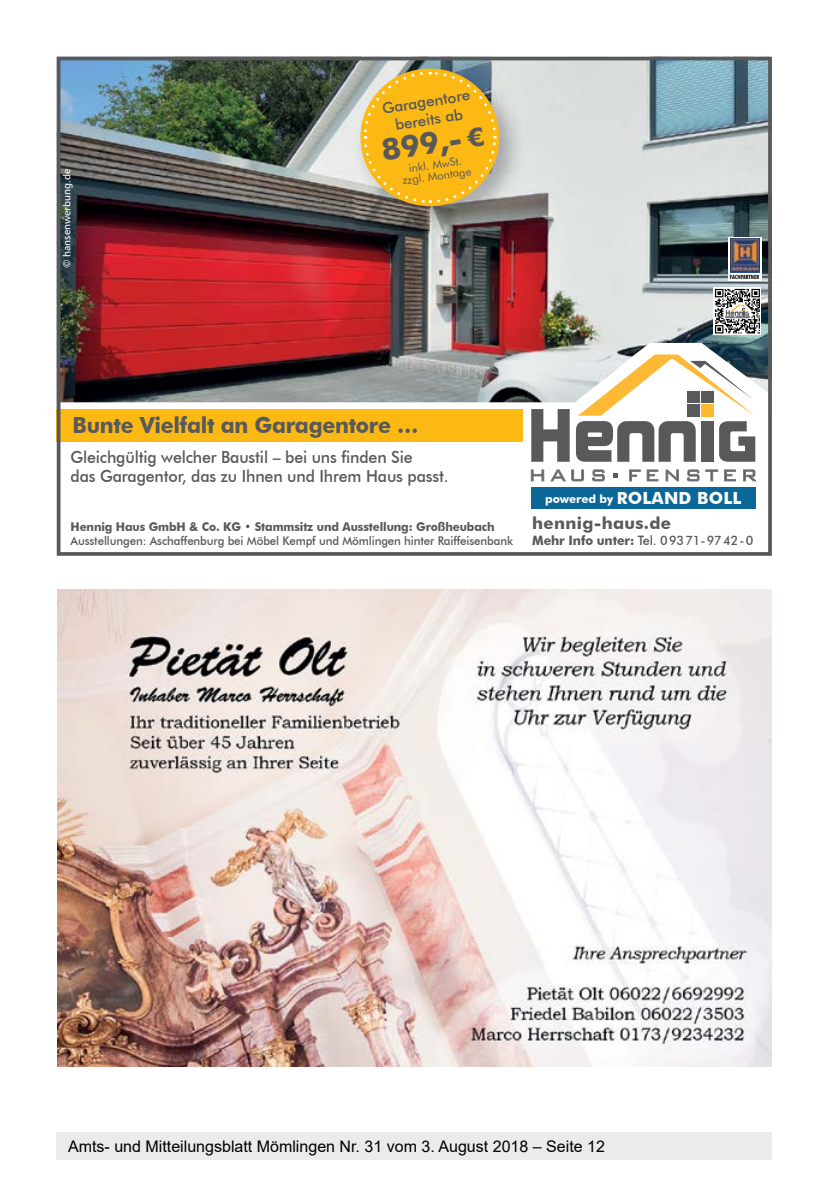
<style>
.page{position:relative;width:840px;height:1191px;background:#fff}
.page>*{position:absolute;margin:0;border:0;box-sizing:border-box;transform-origin:0 0}
.t1{font:700 30.6px "Futura BT";color:#58595b}
.t2{font:700 22.2px "Futura BT";letter-spacing:-.015em;color:#58595b;scale:.96 1}
.t3{font:700 16.8px "Futura BT";letter-spacing:.01em;color:#fff}
.t4{font:500 16.6px/19.4px "Futura BT";letter-spacing:-.01em;color:#58595b;scale:.96 1}
.t5{font:700 16.6px "Futura BT";letter-spacing:.02em;color:#58595b}
.t6{font:16px "Arial";color:#000}
.t7{font:500 15.2px/18.4px "Futura BT";color:#58595b;text-align:center}
.t8{font:500 13px "Futura BT";letter-spacing:-.01em;color:#58595b}
.t9{font:500 12px "Futura BT";letter-spacing:-.01em;color:#58595b;scale:.96 1}
.t10{font:700 12px "Futura BT";letter-spacing:-.01em;color:#58595b;scale:.96 1}
.t11{font:11.2px/11.2px "Futura BT";color:#58595b;text-align:center}
.t12{font:10.2px "Humanist 777 BT Roman B";color:#fff}
.t13{font:700 condensed 5.8px "Futura BT";color:#000}
.s1{font-size:26.4px}
.s2{font-size:11.6px}
.s3{font-weight:700}
</style>
<div class="page">
<div style="left:57px;top:1132px;width:714px;height:27px;background:#ebebec"></div>
<img style="left:58px;top:590px;width:713px;height:476px">
<img style="left:62px;top:62px;width:704px;height:281px">
<svg style="left:727px;top:237px;width:33px;height:44px"></svg>
<img style="left:729px;top:239px;width:29px;height:34px">
<svg style="left:713px;top:287px;width:47px;height:48px"></svg>
<svg style="left:714px;top:289px;width:45px;height:44px"></svg>
<svg style="left:62px;top:343px;width:704px;height:155px"></svg>
<div style="left:57px;top:409px;width:465px;height:33px;background:#fdb913"></div>
<div style="left:531px;top:487px;width:224px;height:22px;background:#0a6797"></div>
<svg style="left:531px;top:409px;width:38px;height:53px"></svg>
<svg style="left:575px;top:354px;width:179px;height:108px"></svg>
<svg style="left:531px;top:470px;width:225px;height:11px"></svg>
<div style="left:57px;top:57px;width:714px;height:499px;border:4px solid #58595b"></div>
<img style="left:355px;top:63px;width:169px;height:168px">
<svg style="left:362px;top:70px;width:135px;height:134px;background:#ecb732"></svg>
<p class="t12" style="left:61px;top:268px;width:101px;rotate:-90deg">© hansenwerbung.de</p>
<p class="t7" style="left:380px;top:99px;width:90px;rotate:-9deg">Garagentore bereits ab</p>
<h1 class="t1" style="left:378px;top:132px;width:105px;rotate:-9deg">899,- <span class="s1">€</span></h1>
<p class="t11" style="left:400px;top:164px;width:71px;rotate:-8deg">inkl. MwSt. zzgl. Montage</p>
<p class="t13" style="left:729px;top:274px;width:31px">FACHPARTNER</p>
<h2 class="t2" style="left:73px;top:412px;width:361px">Bunte Vielfalt an Garagentore …</h2>
<p class="t4" style="left:70px;top:447px;width:395px">Gleichgültig welcher Baustil – bei uns finden Sie<br>das Garagentor, das zu Ihnen und Ihrem Haus passt.</p>
<p class="t10" style="left:70px;top:519px;width:443px">Hennig Haus GmbH &amp; Co. KG • Stammsitz und Ausstellung: Großheubach</p>
<p class="t9" style="left:70px;top:533px;width:462px">Ausstellungen: Aschaffenburg bei Möbel Kempf und Mömlingen hinter Raiffeisenbank</p>
<p class="t3" style="left:545px;top:488px;width:198px"><span class="s2">powered by</span> ROLAND BOLL</p>
<p class="t5" style="left:532px;top:513px;width:140px">hennig-haus.de</p>
<p class="t8" style="left:532px;top:532px;width:223px"><span class="s3">Mehr Info unter:</span> Tel. 0 93 71- 97 42 - 0</p>
<p class="t6" style="left:68px;top:1135px;width:538px">Amts- und Mitteilungsblatt Mömlingen Nr. 31 vom 3. August 2018 – Seite 12</p>
</div>
